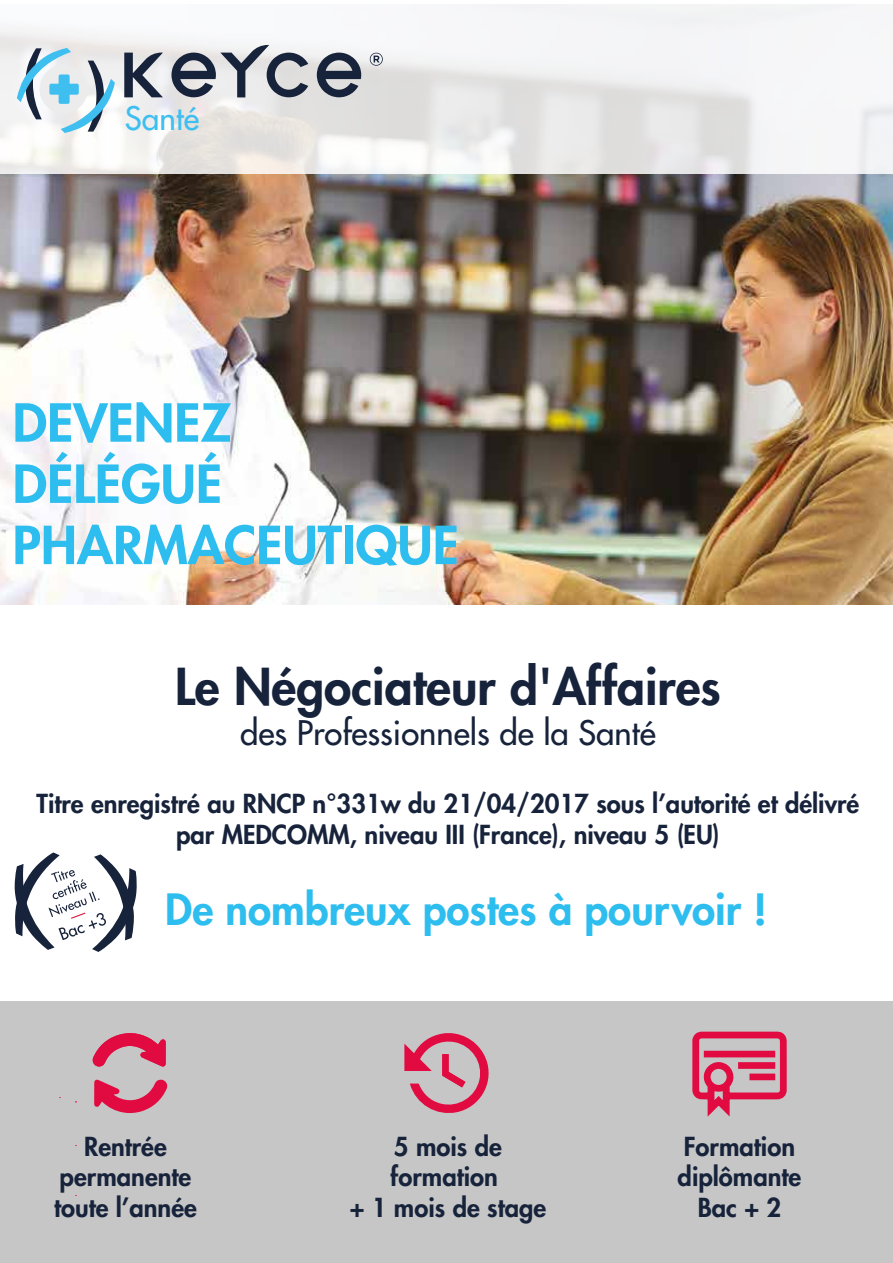
<style>
.page{position:relative;width:893px;height:1263px;background:#fff}
.page>*{position:absolute;margin:0;border:0;box-sizing:border-box;transform-origin:0 0}
.t1{font:800 51px/61.2px "Futura Std";color:#2ebdef;scale:1.05 1}
.t2{font:800 49.5px "Futura Std";color:#17233b}
.t3{font:800 42px "Futura Std";color:#2ebdef}
.t4{font:500 33px "Futura Std";color:#17233b}
.t5{font:500 31.65px "Futura Std";color:#3ebff0}
.t6{font:800 25.5px/30.6px "Futura Std";color:#17233b;text-align:center}
.t7{font:300 18px "Futura";color:#18223b;scale:1.05 1}
</style>
<div class="page">
<div style="left:0;top:1001px;width:893px;height:262px;background:#c6c6c6"></div>
<img style="left:0;top:174px;width:893px;height:431px">
<svg style="left:0;top:4px;width:893px;height:170px;fill:#f3f4f5"></svg>
<svg style="left:370px;top:53px;width:13px;height:13px"></svg>
<svg style="left:317px;top:53px;width:44px;height:44px;background:#707683"></svg>
<svg style="left:171px;top:45px;width:137px;height:52px;background:#9fa3ab"></svg>
<svg style="left:124px;top:53px;width:39px;height:44px"></svg>
<svg style="left:17px;top:48px;width:98px;height:85px"></svg>
<svg style="left:404px;top:1033px;width:85px;height:80px"></svg>
<svg style="left:94px;top:1079px;width:74px;height:34px"></svg>
<svg style="left:92px;top:1033px;width:74px;height:34px"></svg>
<svg style="left:692px;top:1031px;width:95px;height:86px"></svg>
<div style="left:704px;top:1051px;width:71px;height:6px;background:#e20b41"></div>
<svg style="left:738px;top:1062px;width:37px;height:7px"></svg>
<svg style="left:749px;top:1073px;width:26px;height:7px"></svg>
<svg style="left:14px;top:852px;width:123px;height:100px"></svg>
<p class="t5" style="left:125px;top:99px;width:76px">Santé</p>
<h1 class="t1" style="left:13px;top:392px;width:427px">DEVENEZ<br>DÉLÉGUÉ<br>PHARMACEUTIQUE</h1>
<h2 class="t2" style="left:175px;top:655px;width:547px">Le Négociateur d'Affaires</h2>
<p class="t4" style="left:240px;top:712px;width:417px">des Professionnels de la Santé</p>
<p class="t6" style="left:37px;top:788px;width:824px">Titre enregistré au RNCP n°331w du 21/04/2017 sous l’autorité et délivré par MEDCOMM, niveau III (France), niveau 5 (EU)</p>
<h3 class="t3" style="left:165px;top:882px;width:603px">De nombreux postes à pourvoir !</h3>
<p class="t6" style="left:54px;top:1131px;width:144px">Rentrée permanente toute l’année</p>
<p class="t6" style="left:350px;top:1131px;width:198px">5 mois de formation<br>+ 1 mois de stage</p>
<p class="t6" style="left:678px;top:1131px;width:125px">Formation diplômante<br>Bac + 2</p>
<p class="t7" style="left:739px;top:1157px;width:7px">.</p>
</div>
